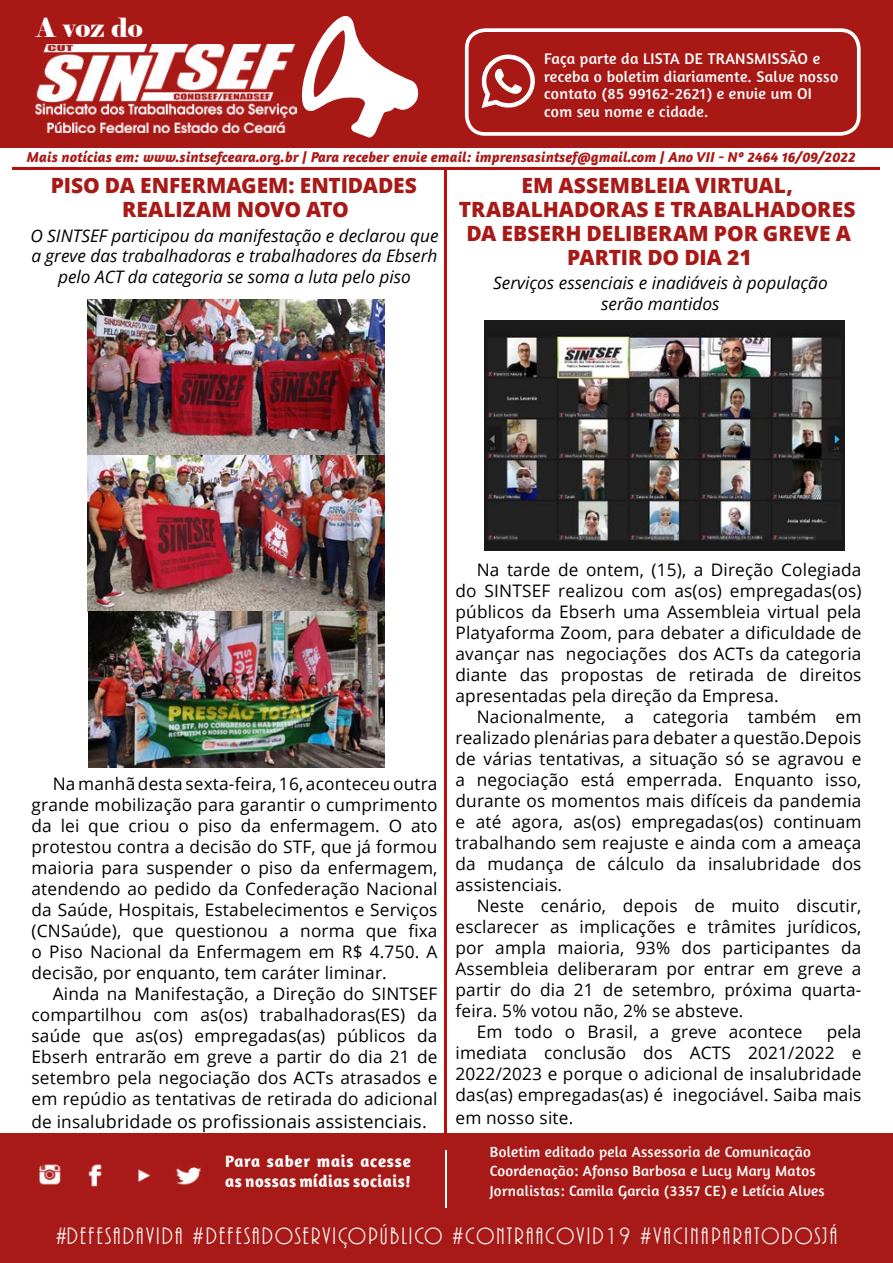
<style>
.page{position:relative;width:893px;height:1263px;background:#fff}
.page>*{position:absolute;margin:0;border:0;box-sizing:border-box;transform-origin:0 0}
.t1{font:26.25px "Elephant";color:#fff}
.t2{font:24.6px "ARBONNIE";letter-spacing:.09em;color:#fff}
.t3{font:800 21px/24px "Open Sans";color:#a81a17;text-align:center}
.t4{font:18px "Open Sans";letter-spacing:.01em;color:#000}
.t5{font:17.25px/21px "Open Sans";letter-spacing:.01em;color:#000;text-align:justify}
.t6{font:italic 17.25px/20.7px "Open Sans";color:#000;text-align:center}
.t7{font:700 16.8px/20.1px "Amaranth";letter-spacing:.03em;color:#fff}
.t8{font:15.75px/17.9px "Amaranth";letter-spacing:.02em;color:#fff}
.t9{font:15px/19.5px "Amaranth";letter-spacing:.02em;color:#fff}
.t10{font:italic 700 14.7px "Amaranth";letter-spacing:.01em;color:#a81a17}
.s1{font-size:17.25px}
</style>
<div class="page">
<div style="left:0;top:0;width:893px;height:148px;background:#a81916"></div>
<svg style="left:301px;top:16px;width:118px;height:122px"></svg>
<div style="left:0;top:1133px;width:893px;height:130px;background:#a81a17"></div>
<img style="left:36px;top:44px;width:260px;height:88px">
<hr style="left:12px;top:167px;width:867px;height:2px;background:#b90e0e">
<hr style="left:445px;top:1150px;width:2px;height:57px;background:#fff">
<img style="left:39px;top:1164px;width:162px;height:23px">
<div style="left:465px;top:28px;width:396px;height:108px;border:4px solid #fff;border-radius:18px"></div>
<svg style="left:481px;top:55px;width:54px;height:53px"></svg>
<hr style="left:445px;top:168px;width:2px;height:966px;background:#b90e0e">
<img style="left:87px;top:299px;width:298px;height:469px">
<img style="left:485px;top:320px;width:360px;height:231px">
<h1 class="t1" style="left:36px;top:11px;width:108px">A voz do</h1>
<p class="t8" style="left:544px;top:49px;width:295px">Faça parte da LISTA DE TRANSMISSÃO e receba o boletim diariamente. Salve nosso contato (85 99162-2621) e envie um OI com seu nome e cidade.</p>
<p class="t10" style="left:27px;top:148px;width:830px">Mais notícias em: www.sintsefceara.org.br | Para receber envie email: imprensasintsef@gmail.com | Ano VII - Nº 2464 16/09/2022</p>
<p class="t3" style="left:51px;top:172px;width:368px">PISO DA ENFERMAGEM: ENTIDADES<br>REALIZAM NOVO ATO</p>
<p class="t6" style="left:30px;top:224px;width:410px">O SINTSEF participou da manifestação e declarou que a greve das trabalhadoras e trabalhadores da Ebserh pelo ACT da categoria se soma a luta pelo piso</p>
<p class="t3" style="left:459px;top:172px;width:398px">EM ASSEMBLEIA VIRTUAL,<br>TRABALHADORAS E TRABALHADORES<br>DA EBSERH DELIBERAM POR GREVE A<br>PARTIR DO DIA 21</p>
<p class="t6" style="left:493px;top:272px;width:336px">Serviços essenciais e inadiáveis à população serão mantidos</p>
<p class="t5" style="left:32px;top:773px;width:407px;text-indent:21px">Na manhã desta sexta-feira, 16, aconteceu outra grande mobilização para garantir o cumprimento da lei que criou o piso da enfermagem. O ato protestou contra a decisão do STF, que já formou maioria para suspender o piso da enfermagem, atendendo ao pedido da Confederação Nacional da Saúde, Hospitais, Estabelecimentos e Serviços (CNSaúde), que questionou a norma que fixa o Piso Nacional da Enfermagem em R$ 4.750. A decisão, por enquanto, tem caráter liminar.</p>
<p class="t5" style="left:32px;top:983px;width:407px;text-indent:21px">Ainda na Manifestação, a Direção do SINTSEF compartilhou com as(os) trabalhadoras(ES) da saúde que as(os) empregadas(as) públicos da Ebserh entrarão em greve a partir do dia 21 de setembro pela negociação dos ACTs atrasados e em repúdio as tentativas de retirada do adicional</p>
<p class="t4" style="left:32px;top:1109px;width:397px"><span class="s1">de insal</span>ubridade os profissionais assistenciais.</p>
<p class="t7" style="left:225px;top:1150px;width:187px">Para saber mais acesse as nossas mídias sociais!</p>
<p class="t5" style="left:455px;top:559px;width:407px;text-indent:21px">Na tarde de ontem, (15), a Direção Colegiada do SINTSEF realizou com as(os) empregadas(os) públicos da Ebserh uma Assembleia virtual pela Platyaforma Zoom, para debater a dificuldade de avançar nas negociações dos ACTs da categoria diante das propostas de retirada de direitos apresentadas pela direção da Empresa.</p>
<p class="t5" style="left:455px;top:706px;width:407px;text-indent:21px">Nacionalmente, a categoria também em realizado plenárias para debater a questão.Depois de várias tentativas, a situação só se agravou e a negociação está emperrada. Enquanto isso, durante os momentos mais difíceis da pandemia e até agora, as(os) empregadas(os) continuam trabalhando sem reajuste e ainda com a ameaça da mudança de cálculo da insalubridade dos assistenciais.</p>
<p class="t5" style="left:477px;top:895px;width:386px">Neste cenário, depois de muito discutir,</p>
<p class="t5" style="left:455px;top:916px;width:407px">esclarecer as implicações e trâmites jurídicos,</p>
<p class="t5" style="left:455px;top:937px;width:407px">por ampla maioria, 93% dos participantes da</p>
<p class="t5" style="left:455px;top:958px;width:407px">Assembleia deliberaram por entrar em greve a</p>
<p class="t5" style="left:455px;top:979px;width:407px">partir do dia 21 de setembro, próxima quarta-</p>
<p class="t5" style="left:455px;top:1000px;width:289px">feira. 5% votou não, 2% se absteve.</p>
<p class="t5" style="left:477px;top:1021px;width:327px">Em todo o Brasil, a greve acontece</p>
<p class="t5" style="left:455px;top:1021px;width:408px;text-indent:371px">pela imediata conclusão dos ACTS 2021/2022 e 2022/2023 e porque o adicional de insalubridade das(as) empregadas(as) é inegociável. Saiba mais em nosso site.</p>
<p class="t9" style="left:490px;top:1141px;width:336px">Boletim editado pela Assessoria de Comunicação<br>Coordenação: Afonso Barbosa e Lucy Mary Matos<br>Jornalistas: Camila Garcia (3357 CE) e Letícia Alves</p>
<h2 class="t2" style="left:56px;top:1223px;width:783px">#DEFESADAVIDA #DEFESADOSERVIÇOPÚBLICO #CONTRAACOVID19 #VACINAPARATODOSJÁ</h2>
</div>
